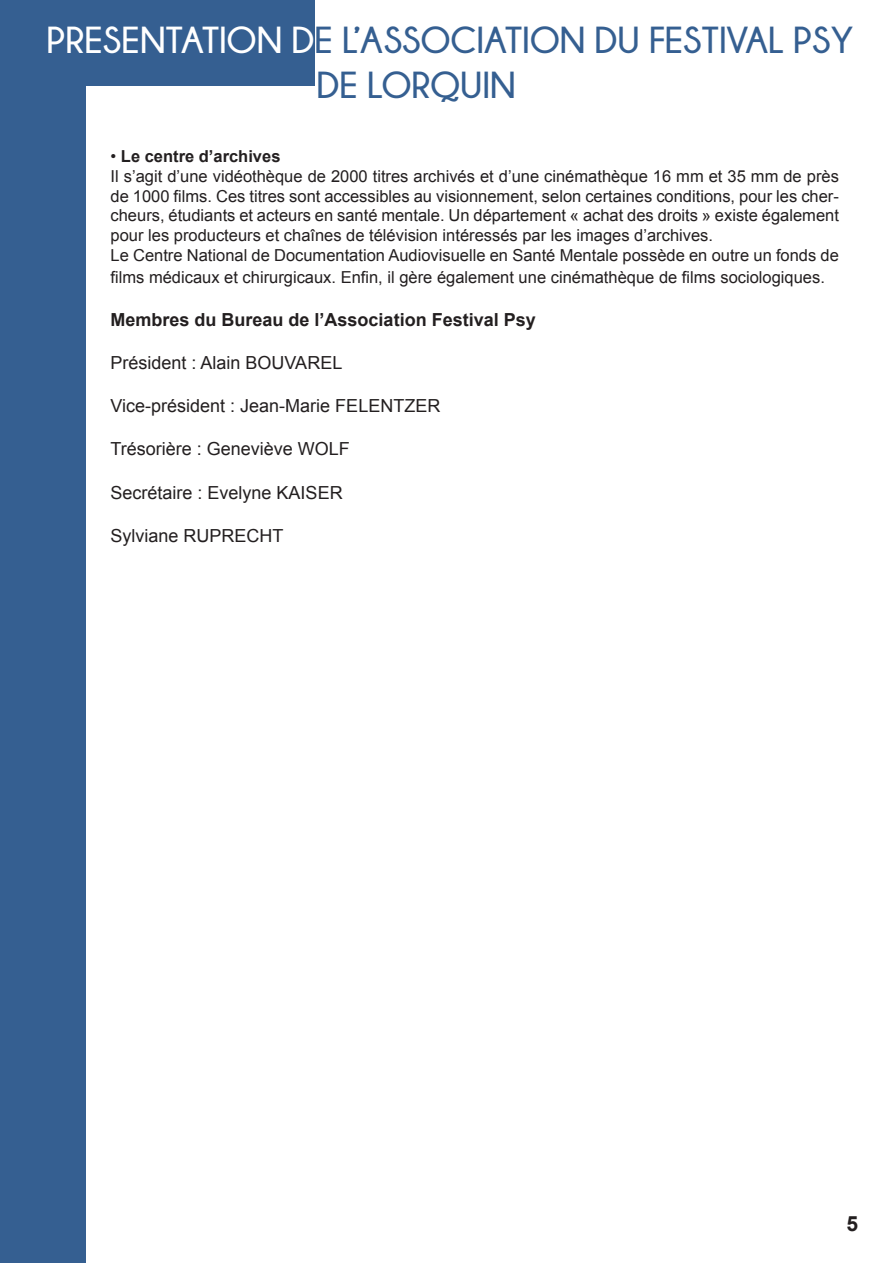
<style>
.page{position:relative;width:893px;height:1263px;background:#fff}
.page>*{position:absolute;margin:0;border:0;box-sizing:border-box;transform-origin:0 0}
.t1{font:700 37.5px "Champagne&Limousines";color:#355f91}
.t2{font:700 21px "Arial";color:#231f20}
.t3{font:18px "Arial";color:#231f20}
.t4{font:700 18px "Arial";color:#231f20}
.t5{font:16.5px/19.8px "Arial";color:#231f20;text-align:justify}
.t6{font:700 16.5px "Arial";color:#231f20}
.s1{color:#fff}
.s2{font-weight:400}
</style>
<div class="page">
<div style="left:0;top:28px;width:85px;height:1235px;background:#355f91"></div>
<div style="left:1px;top:0;width:314px;height:85px;background:#355f91"></div>
<p class="t1" style="left:47px;top:19px;width:808px"><span class="s1">PRESENTATION D</span>E L’ASSOCIATION DU FESTIVAL PSY</p>
<p class="t1" style="left:317px;top:64px;width:201px">DE LORQUIN</p>
<p class="t6" style="left:111px;top:144px;width:171px"><span class="s2">•</span> Le centre d’archives</p>
<p class="t5" style="left:111px;top:166px;width:730px">Il s’agit d’une vidéothèque de 2000 titres archivés et d’une cinémathèque 16 mm et 35 mm de près de 1000 films. Ces titres sont accessibles au visionnement, selon certaines conditions, pour les cher&shy;cheurs, étudiants et acteurs en santé mentale. Un département « achat des droits » existe également pour les producteurs et chaînes de télévision intéressés par les images d’archives.</p>
<p class="t5" style="left:111px;top:244px;width:730px;line-height:21.6px">Le Centre National de Documentation Audiovisuelle en Santé Mentale possède en outre un fonds de films médicaux et chirurgicaux. Enfin, il gère également une cinémathèque de films sociologiques.</p>
<p class="t4" style="left:111px;top:307px;width:427px">Membres du Bureau de l’Association Festival Psy</p>
<p class="t3" style="left:111px;top:350px;width:233px">Président : Alain BOUVAREL</p>
<p class="t3" style="left:111px;top:393px;width:331px">Vice-président : Jean-Marie FELENTZER</p>
<p class="t3" style="left:111px;top:437px;width:241px">Trésorière : Geneviève WOLF</p>
<p class="t3" style="left:111px;top:480px;width:234px">Secrétaire : Evelyne KAISER</p>
<p class="t3" style="left:111px;top:523px;width:175px">Sylviane RUPRECHT</p>
<p class="t2" style="left:846px;top:1208px;width:13px">5</p>
</div>
